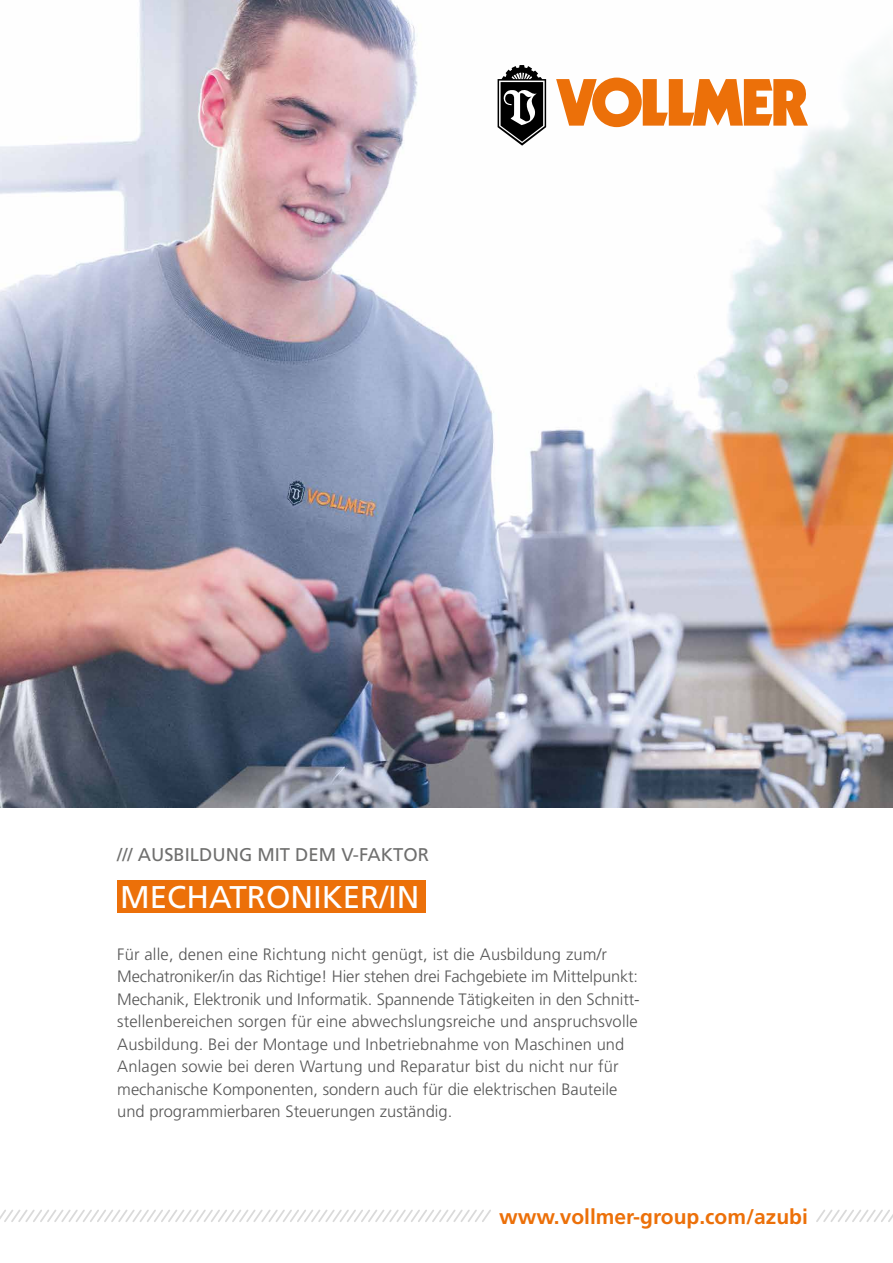
<style>
.page{position:relative;width:893px;height:1263px;background:#fff}
.page>*{position:absolute;margin:0;border:0;box-sizing:border-box;transform-origin:0 0}
.t1{font:31.35px "Frutiger LT";color:#fff}
.t2{font:700 21px "Frutiger LT";color:#ec7009}
.t3{font:18.45px "Frutiger LT";color:#6f6f6e}
.t4{font:300 16.5px/22.5px "Frutiger LT";color:#565656}
</style>
<div class="page">
<img style="left:0;top:0;width:893px;height:808px">
<img style="left:162px;top:0;width:731px;height:509px">
<div style="left:117px;top:880px;width:309px;height:33px;background:#ec7009"></div>
<svg style="left:498px;top:65px;width:48px;height:81px"></svg>
<svg style="left:556px;top:78px;width:252px;height:49px"></svg>
<svg style="left:0;top:1209px;width:491px;height:13px"></svg>
<svg style="left:816px;top:1209px;width:77px;height:13px"></svg>
<p class="t3" style="left:117px;top:844px;width:313px">/// AUSBILDUNG MIT DEM V-FAKTOR</p>
<h1 class="t1" style="left:120px;top:879px;width:301px">MECHATRONIKER/IN</h1>
<p class="t4" style="left:117px;top:943px;width:524px">Für alle, denen eine Richtung nicht genügt, ist die Ausbildung zum/r Mechatroniker/in das Richtige! Hier stehen drei Fachgebiete im Mittelpunkt:<br>Mechanik, Elektronik und Informatik. Spannende Tätigkeiten in den Schnitt&shy;stellenbereichen sorgen für eine abwechslungsreiche und anspruchsvolle Ausbildung. Bei der Montage und Inbetriebnahme von Maschinen und Anlagen sowie bei deren Wartung und Reparatur bist du nicht nur für mechanische Komponenten, sondern auch für die elektrischen Bauteile und programmierbaren Steuerungen zuständig.</p>
<p class="t2" style="left:499px;top:1204px;width:310px">www.vollmer-group.com/azubi</p>
</div>
